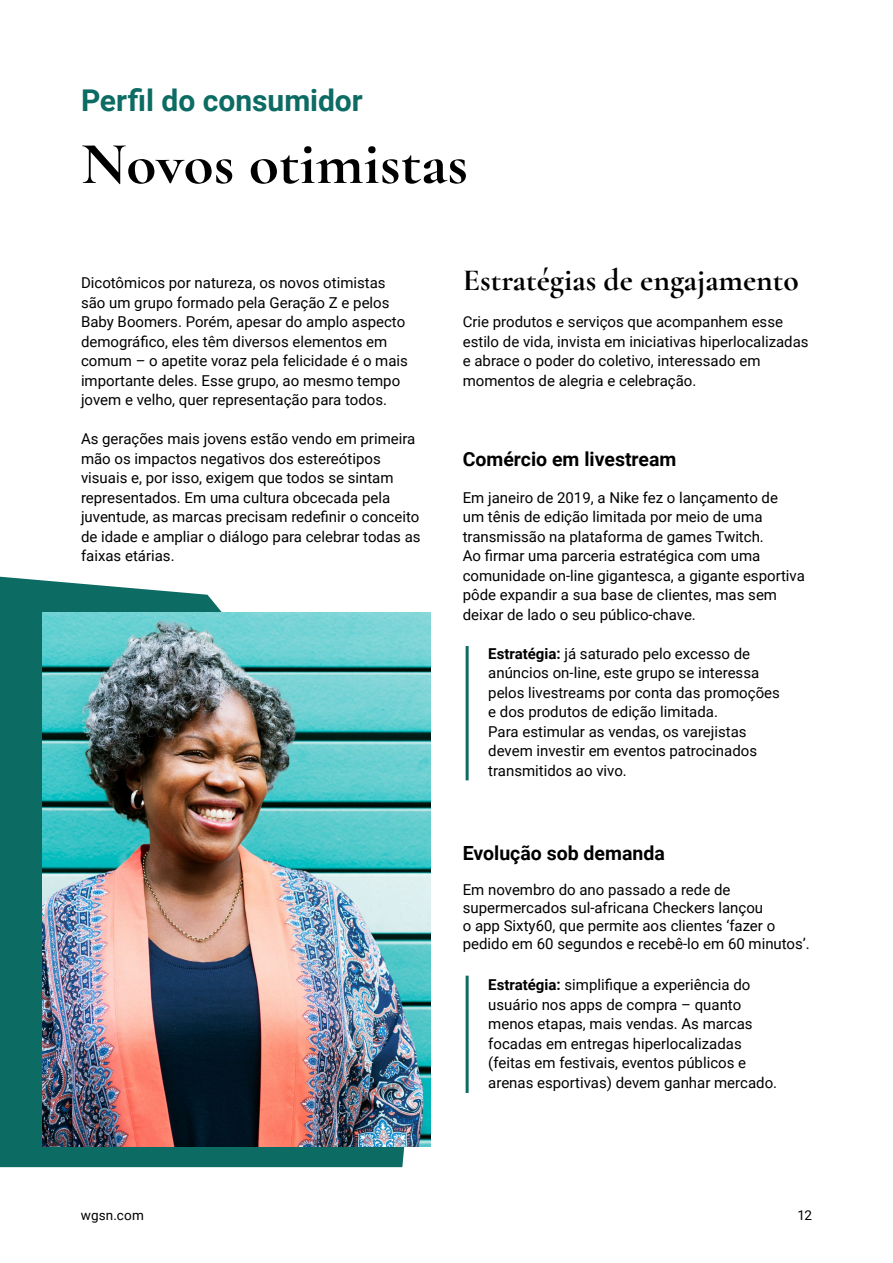
<style>
.page{position:relative;width:893px;height:1263px;background:#fff}
.page>*{position:absolute;margin:0;border:0;box-sizing:border-box;transform-origin:0 0}
.t1{font:700 60px "Cormorant Garamond";color:#000}
.t2{font:700 31.5px "Cormorant Garamond";color:#000}
.t3{font:700 30px "Roboto";color:#0c6b63}
.t4{font:700 19.5px "Roboto";color:#000}
.t5{font:15px/19.5px "Roboto";color:#000}
.t6{font:13.5px "Roboto";letter-spacing:.01em;color:#000}
.s1{font-weight:700}
</style>
<div class="page">
<svg style="left:0;top:577px;width:430px;height:590px;fill:#0c6b63"></svg>
<hr style="left:466px;top:976px;width:3px;height:117px;background:#0c6b63">
<hr style="left:466px;top:646px;width:3px;height:134px;background:#0c6b63">
<img style="left:43px;top:612px;width:388px;height:534px">
<h3 class="t3" style="left:81px;top:79px;width:283px">Perfil do consumidor</h3>
<h1 class="t1" style="left:81px;top:127px;width:388px">Novos otimistas</h1>
<p class="t5" style="left:81px;top:272px;width:328px">Dicotômicos por natureza, os novos otimistas são um grupo formado pela Geração Z e pelos Baby Boomers. Porém, apesar do amplo aspecto demográfico, eles têm diversos elementos em comum – o apetite voraz pela felicidade é o mais importante deles. Esse grupo, ao mesmo tempo jovem e velho, quer representação para todos.</p>
<p class="t5" style="left:81px;top:428px;width:341px">As gerações mais jovens estão vendo em primeira mão os impactos negativos dos estereótipos visuais e, por isso, exigem que todos se sintam representados. Em uma cultura obcecada pela juventude, as marcas precisam redefinir o conceito de idade e ampliar o diálogo para celebrar todas as faixas etárias.</p>
<h2 class="t2" style="left:463px;top:260px;width:338px">Estratégias de engajamento</h2>
<p class="t5" style="left:463px;top:311px;width:347px">Crie produtos e serviços que acompanhem esse estilo de vida, invista em iniciativas hiperlocalizadas e abrace o poder do coletivo, interessado em momentos de alegria e celebração.</p>
<h3 class="t4" style="left:463px;top:445px;width:215px">Comércio em livestream</h3>
<p class="t5" style="left:463px;top:487px;width:344px">Em janeiro de 2019, a Nike fez o lançamento de<br>um tênis de edição limitada por meio de uma transmissão na plataforma de games Twitch.<br>Ao firmar uma parceria estratégica com uma comunidade on-line gigantesca, a gigante esportiva pôde expandir a sua base de clientes, mas sem deixar de lado o seu público-chave.</p>
<p class="t5" style="left:488px;top:643px;width:293px"><span class="s1">Estratégia:</span> já saturado pelo excesso de anúncios on-line, este grupo se interessa pelos livestreams por conta das promoções e dos produtos de edição limitada.<br>Para estimular as vendas, os varejistas devem investir em eventos patrocinados transmitidos ao vivo.</p>
<h3 class="t4" style="left:463px;top:839px;width:204px">Evolução sob demanda</h3>
<p class="t5" style="left:463px;top:880px;width:349px;line-height:18px">Em novembro do ano passado a rede de supermercados sul-africana Checkers lançou<br>o app Sixty60, que permite aos clientes ‘fazer o pedido em 60 segundos e recebê-lo em 60 minutos’.</p>
<p class="t5" style="left:488px;top:974px;width:290px"><span class="s1">Estratégia:</span> simplifique a experiência do usuário nos apps de compra – quanto menos etapas, mais vendas. As marcas focadas em entregas hiperlocalizadas (feitas em festivais, eventos públicos e arenas esportivas) devem ganhar mercado.</p>
<p class="t6" style="left:81px;top:1206px;width:64px">wgsn.com</p>
<p class="t6" style="left:797px;top:1206px;width:16px">12</p>
</div>
